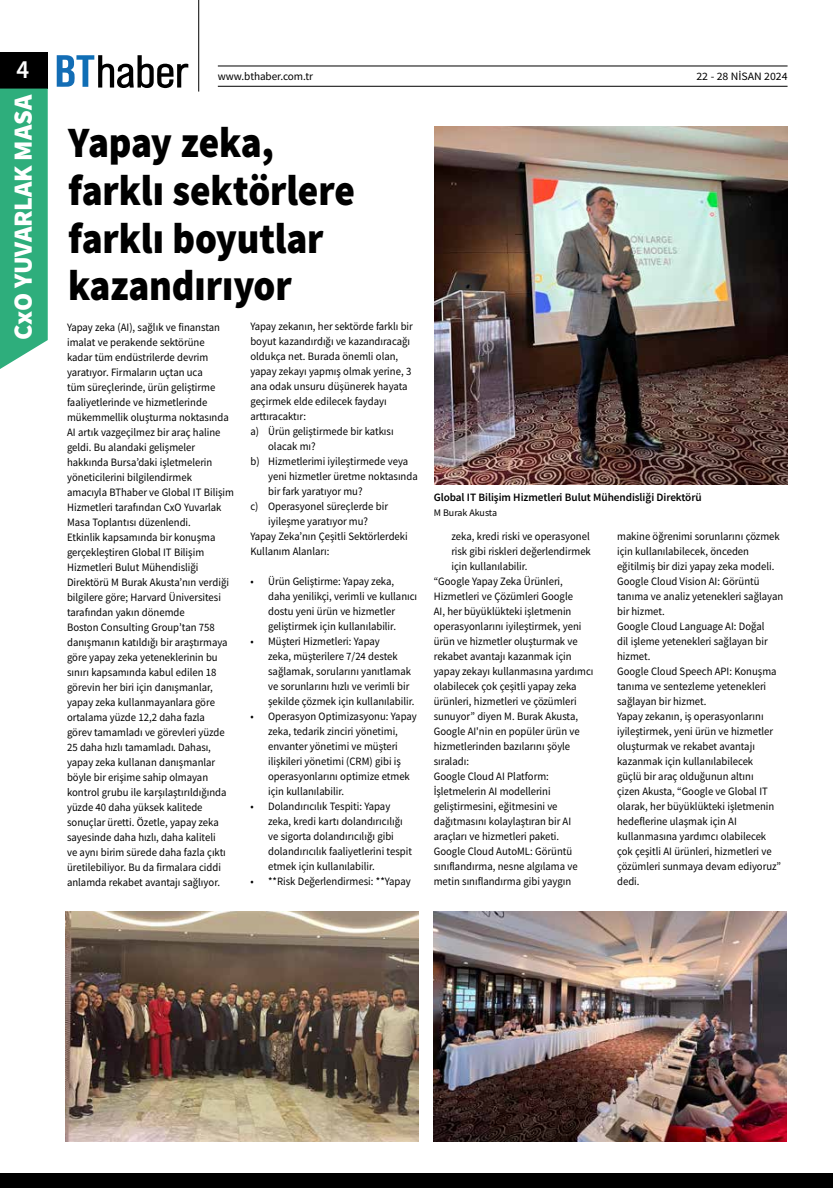
<style>
.page{position:relative;width:833px;height:1188px;background:#fff}
.page>*{position:absolute;margin:0;border:0;box-sizing:border-box;transform-origin:0 0}
.t1{font:43.38px/47.5px "Source Sans Variable";letter-spacing:.065em;color:#000;scale:.9 1}
.t2{font:26.25px "Source Sans Variable";color:#fff}
.t3{font:26.25px "Source Sans Variable";color:#fff;scale:.95 1}
.t4{font:11.25px/15px "Source Sans Variable";letter-spacing:.02em;color:#000;scale:.95 1}
.t5{font:11.25px "Source Sans Variable";letter-spacing:.02em;color:#000}
.t6{font:11.25px "Source Sans Variable";letter-spacing:.02em;color:#000;scale:1.05 1}
.t7{font:10px "Source Sans Variable";letter-spacing:.01em;color:#000}
</style>
<div class="page">
<div style="left:0;top:52px;width:48px;height:36px;background:#000"></div>
<div style="left:0;top:88px;width:48px;height:281px;background:#2eae7c"></div>
<hr style="left:198px;top:0;width:1px;height:91px;background:#000">
<svg style="left:57px;top:55px;width:131px;height:33px"></svg>
<hr style="left:218px;top:86px;width:569px;height:1px;background:#000">
<hr style="left:218px;top:66px;width:569px;height:1px;background:#000">
<div style="left:0;top:1172px;width:833px;height:15px;background:#000"></div>
<img style="left:66px;top:911px;width:353px;height:230px">
<img style="left:434px;top:911px;width:353px;height:230px">
<img style="left:434px;top:126px;width:353px;height:358px">
<h2 class="t3" style="left:17px;top:53px;width:14px">4</h2>
<p class="t5" style="left:218px;top:69px;width:96px">www.bthaber.com.tr</p>
<p class="t6" style="left:696px;top:69px;width:88px">22 - 28 NİSAN 2024</p>
<h2 class="t2" style="left:7px;top:340px;width:247px;rotate:-90deg">CxO YUVARLAK MASA</h2>
<h1 class="t1" style="left:68px;top:120px;width:318px">Yapay zeka, farklı sektörlere farklı boyutlar kazandırıyor</h1>
<p class="t4" style="left:67px;top:320px;width:177px">Yapay zeka (AI), sağlık ve finanstan imalat ve perakende sektörüne<br>kadar tüm endüstrilerde devrim yaratıyor. Firmaların uçtan uca<br>tüm süreçlerinde, ürün geliştirme faaliyetlerinde ve hizmetlerinde mükemmellik oluşturma noktasında AI artık vazgeçilmez bir araç haline geldi. Bu alandaki gelişmeler hakkında Bursa’daki işletmelerin yöneticilerini bilgilendirmek amacıyla BThaber ve Global IT Bilişim Hizmetleri tarafından CxO Yuvarlak Masa Toplantısı düzenlendi.<br>Etkinlik kapsamında bir konuşma gerçekleştiren Global IT Bilişim Hizmetleri Bulut Mühendisliği Direktörü M Burak Akusta’nın verdiği bilgilere göre; Harvard Üniversitesi tarafından yakın dönemde<br>Boston Consulting Group’tan 758 danışmanın katıldığı bir araştırmaya göre yapay zeka yeteneklerinin bu sınırı kapsamında kabul edilen 18 görevin her biri için danışmanlar, yapay zeka kullanmayanlara göre ortalama yüzde 12,2 daha fazla<br>görev tamamladı ve görevleri yüzde 25 daha hızlı tamamladı. Dahası, yapay zeka kullanan danışmanlar böyle bir erişime sahip olmayan kontrol grubu ile karşılaştırıldığında yüzde 40 daha yüksek kalitede sonuçlar üretti. Özetle, yapay zeka sayesinde daha hızlı, daha kaliteli<br>ve aynı birim sürede daha fazla çıktı üretilebiliyor. Bu da firmalara ciddi anlamda rekabet avantajı sağlıyor.</p>
<p class="t4" style="left:250px;top:318px;width:172px">Yapay zekanın, her sektörde farklı bir</p>
<p class="t4" style="left:250px;top:333px;width:169px">boyut kazandırdığı ve kazandıracağı</p>
<p class="t4" style="left:250px;top:348px;width:157px">oldukça net. Burada önemli olan,</p>
<p class="t4" style="left:250px;top:363px;width:171px">yapay zekayı yapmış olmak yerine, 3</p>
<p class="t4" style="left:250px;top:378px;width:167px">ana odak unsuru düşünerek hayata</p>
<p class="t4" style="left:250px;top:393px;width:145px">geçirmek elde edilecek faydayı</p>
<p class="t4" style="left:250px;top:408px;width:60px">arttıracaktır:</p>
<p class="t4" style="left:250px;top:423px;width:152px">a) Ürün geliştirmede bir katkısı</p>
<p class="t4" style="left:268px;top:438px;width:51px">olacak mı?</p>
<p class="t4" style="left:250px;top:453px;width:167px">b) Hizmetlerimi iyileştirmede veya</p>
<p class="t4" style="left:268px;top:468px;width:159px">yeni hizmetler üretme noktasında</p>
<p class="t4" style="left:268px;top:483px;width:101px">bir fark yaratıyor mu?</p>
<p class="t4" style="left:250px;top:498px;width:146px">c) Operasyonel süreçlerde bir</p>
<p class="t4" style="left:268px;top:513px;width:106px">iyileşme yaratıyor mu?</p>
<p class="t4" style="left:250px;top:528px;width:167px">Yapay Zeka’nın Çeşitli Sektörlerdeki</p>
<p class="t4" style="left:250px;top:543px;width:84px">Kullanım Alanları:</p>
<p class="t4" style="left:268px;top:573px;width:158px;text-indent:-18px">• Ürün Geliştirme: Yapay zeka, daha yenilikçi, verimli ve kullanıcı dostu yeni ürün ve hizmetler geliştirmek için kullanılabilir.</p>
<p class="t4" style="left:268px;top:633px;width:155px;text-indent:-18px">• Müşteri Hizmetleri: Yapay<br>zeka, müşterilere 7/24 destek sağlamak, sorularını yanıtlamak ve sorunlarını hızlı ve verimli bir şekilde çözmek için kullanılabilir.</p>
<p class="t4" style="left:268px;top:708px;width:157px;text-indent:-18px">• Operasyon Optimizasyonu: Yapay zeka, tedarik zinciri yönetimi, envanter yönetimi ve müşteri ilişkileri yönetimi (CRM) gibi iş operasyonlarını optimize etmek için kullanılabilir.</p>
<p class="t4" style="left:268px;top:798px;width:152px;text-indent:-18px">• Dolandırıcılık Tespiti: Yapay zeka, kredi kartı dolandırıcılığı ve sigorta dolandırıcılığı gibi dolandırıcılık faaliyetlerini tespit etmek için kullanılabilir.</p>
<p class="t4" style="left:250px;top:873px;width:170px">• **Risk Değerlendirmesi: **Yapay</p>
<p class="t5" style="left:434px;top:490px;width:269px">Global IT Bilişim Hizmetleri Bulut Mühendisliği Direktörü</p>
<p class="t7" style="left:434px;top:506px;width:65px">M Burak Akusta</p>
<p class="t4" style="left:451px;top:528px;width:147px">zeka, kredi riski ve operasyonel</p>
<p class="t4" style="left:451px;top:543px;width:148px">risk gibi riskleri değerlendirmek</p>
<p class="t4" style="left:451px;top:558px;width:81px">için kullanılabilir.</p>
<p class="t4" style="left:434px;top:573px;width:137px">“Google Yapay Zeka Ürünleri,</p>
<p class="t4" style="left:434px;top:588px;width:148px">Hizmetleri ve Çözümleri Google</p>
<p class="t4" style="left:434px;top:603px;width:146px">AI, her büyüklükteki işletmenin</p>
<p class="t4" style="left:434px;top:618px;width:157px">operasyonlarını iyileştirmek, yeni</p>
<p class="t4" style="left:434px;top:633px;width:153px">ürün ve hizmetler oluşturmak ve</p>
<p class="t4" style="left:434px;top:648px;width:146px">rekabet avantajı kazanmak için</p>
<p class="t4" style="left:434px;top:663px;width:169px">yapay zekayı kullanmasına yardımcı</p>
<p class="t4" style="left:434px;top:678px;width:152px">olabilecek çok çeşitli yapay zeka</p>
<p class="t4" style="left:434px;top:693px;width:152px">ürünleri, hizmetleri ve çözümleri</p>
<p class="t4" style="left:434px;top:708px;width:153px">sunuyor” diyen M. Burak Akusta,</p>
<p class="t4" style="left:434px;top:723px;width:155px">Google AI'nin en popüler ürün ve</p>
<p class="t4" style="left:434px;top:738px;width:145px">hizmetlerinden bazılarını şöyle</p>
<p class="t4" style="left:434px;top:753px;width:38px">sıraladı:</p>
<p class="t4" style="left:434px;top:768px;width:122px">Google Cloud AI Platform:</p>
<p class="t4" style="left:434px;top:783px;width:124px">İşletmelerin AI modellerini</p>
<p class="t4" style="left:434px;top:798px;width:132px">geliştirmesini, eğitmesini ve</p>
<p class="t4" style="left:434px;top:813px;width:146px">dağıtmasını kolaylaştıran bir AI</p>
<p class="t4" style="left:434px;top:828px;width:133px">araçları ve hizmetleri paketi.</p>
<p class="t4" style="left:434px;top:843px;width:147px">Google Cloud AutoML: Görüntü</p>
<p class="t4" style="left:434px;top:858px;width:153px">sınıflandırma, nesne algılama ve</p>
<p class="t4" style="left:434px;top:873px;width:146px">metin sınıflandırma gibi yaygın</p>
<p class="t4" style="left:617px;top:528px;width:176px">makine öğrenimi sorunlarını çözmek için kullanılabilecek, önceden eğitilmiş bir dizi yapay zeka modeli.<br>Google Cloud Vision AI: Görüntü tanıma ve analiz yetenekleri sağlayan bir hizmet.<br>Google Cloud Language AI: Doğal<br>dil işleme yetenekleri sağlayan bir hizmet.<br>Google Cloud Speech API: Konuşma tanıma ve sentezleme yetenekleri sağlayan bir hizmet.<br>Yapay zekanın, iş operasyonlarını iyileştirmek, yeni ürün ve hizmetler oluşturmak ve rekabet avantajı kazanmak için kullanılabilecek<br>güçlü bir araç olduğunun altını<br>çizen Akusta, “Google ve Global IT olarak, her büyüklükteki işletmenin hedeflerine ulaşmak için AI kullanmasına yardımcı olabilecek çok çeşitli AI ürünleri, hizmetleri ve çözümleri sunmaya devam ediyoruz” dedi.</p>
</div>
